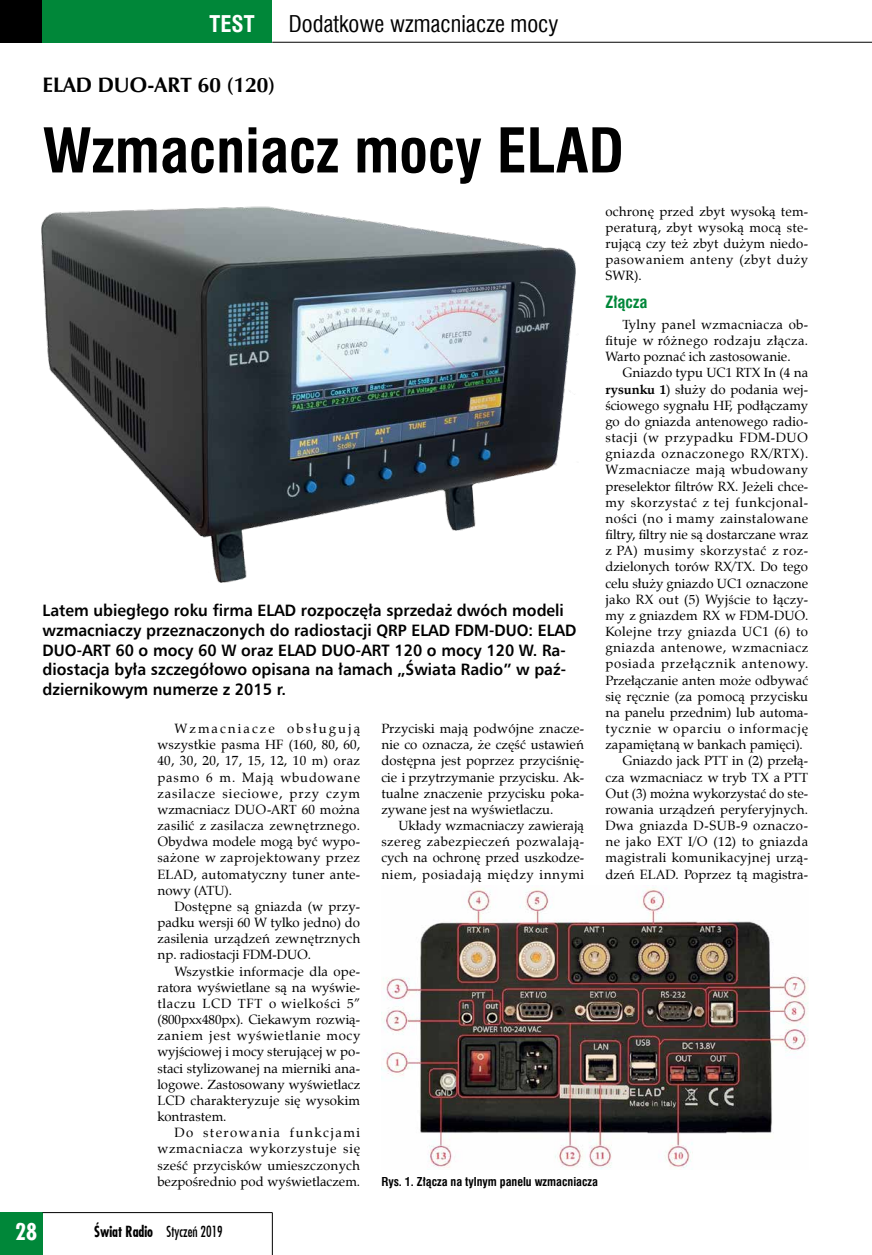
<style>
.page{position:relative;width:872px;height:1255px;background:#fff}
.page>*{position:absolute;margin:0;border:0;box-sizing:border-box;transform-origin:0 0}
.t1{font:700 60px "Swis 721 Cn EU";color:#000}
.t2{font:22.5px "Swis 721 Cn EU";color:#000}
.t3{font:700 22.5px "Swis 721 Cn EU";color:#fff}
.t4{font:700 22.5px "Fujiyama";color:#fff}
.t5{font:700 21px "Zapf Humnst EU";color:#000}
.t6{font:700 16.5px/19.8px "Humnst 777 EU";color:#000;scale:.95 1}
.t7{font:700 16.5px "Swis 721 Cn EU";color:#008739}
.t8{font:15px "Fujiyama";color:#000;scale:.9 1}
.t9{font:13.2px/16.2px "Zapf Calligr EU";letter-spacing:.01em;color:#000;text-align:justify}
.t10{font:13.2px "Zapf Calligr EU";letter-spacing:.03em;color:#000}
.t11{font:13.2px "Zapf Calligr EU";letter-spacing:.045em;color:#000}
.t12{font:13.2px "Zapf Calligr EU";letter-spacing:.04em;color:#000}
.t13{font:13.2px "Zapf Calligr EU";letter-spacing:.055em;color:#000}
.t14{font:13.2px "Zapf Calligr EU";letter-spacing:.05em;color:#000}
.t15{font:700 12px "Swis 721 Cn EU";color:#000}
.s1{font-weight:700}
</style>
<div class="page">
<div style="left:0;top:0;width:43px;height:43px;background:#000"></div>
<div style="left:0;top:1212px;width:43px;height:42px;background:#008739"></div>
<div style="left:43px;top:0;width:229px;height:43px;background:#008739"></div>
<hr style="left:272px;top:42px;width:600px;height:1px;background:#000">
<hr style="left:43px;top:1212px;width:229px;height:1px;background:#000">
<hr style="left:272px;top:1212px;width:1px;height:42px;background:#000">
<img style="left:41px;top:206px;width:535px;height:377px">
<img style="left:381px;top:885px;width:427px;height:284px">
<h2 class="t3" style="left:210px;top:10px;width:47px">TEST</h2>
<h2 class="t2" style="left:289px;top:9px;width:271px">Dodatkowe wzmacniacze mocy</h2>
<h3 class="t5" style="left:43px;top:72px;width:234px">ELAD DUO-ART 60 (120)</h3>
<h1 class="t1" style="left:43px;top:115px;width:583px">Wzmacniacz mocy ELAD</h1>
<p class="t9" style="left:605px;top:203px;width:204px">ochronę przed zbyt wysoką tem&shy;peraturą, zbyt wysoką mocą ste&shy;rującą czy też zbyt dużym niedo&shy;pasowaniem anteny (zbyt duży SWR).</p>
<p class="t7" style="left:605px;top:292px;width:44px">Złącza</p>
<p class="t9" style="left:605px;top:316px;width:204px;text-indent:17px">Tylny panel wzmacniacza ob&shy;fituje w różnego rodzaju złącza.<br>Warto poznać ich zastosowanie.</p>
<p class="t9" style="left:622px;top:365px;width:187px">Gniazdo typu UC1 RTX In (4 na</p>
<p class="t9" style="left:605px;top:381px;width:204px"><span class="s1">rysunku 1</span>) służy do podania wej-</p>
<p class="t9" style="left:605px;top:397px;width:204px">ściowego sygnału HF, podłączamy</p>
<p class="t9" style="left:605px;top:413px;width:204px">go do gniazda antenowego radio-</p>
<p class="t12" style="left:605px;top:429px;width:204px">stacji (w przypadku FDM-DUO</p>
<p class="t11" style="left:605px;top:445px;width:204px">gniazda oznaczonego RX/RTX).</p>
<p class="t10" style="left:605px;top:461px;width:204px">Wzmacniacze mają wbudowany</p>
<p class="t9" style="left:605px;top:478px;width:204px">preselektor filtrów RX. Jeżeli chce-</p>
<p class="t11" style="left:605px;top:494px;width:204px">my skorzystać z tej funkcjonal-</p>
<p class="t10" style="left:605px;top:510px;width:204px">ności (no i mamy zainstalowane</p>
<p class="t9" style="left:605px;top:526px;width:204px">filtry, filtry nie są dostarczane wraz</p>
<p class="t11" style="left:605px;top:542px;width:204px">z PA) musimy skorzystać z roz-</p>
<p class="t9" style="left:605px;top:559px;width:204px">dzielonych torów RX/TX. Do tego</p>
<p class="t9" style="left:605px;top:575px;width:204px">celu służy gniazdo UC1 oznaczone</p>
<p class="t9" style="left:605px;top:591px;width:204px">jako RX out (5) Wyjście to łączy-</p>
<p class="t9" style="left:605px;top:607px;width:204px">my z gniazdem RX w FDM-DUO.</p>
<p class="t10" style="left:605px;top:623px;width:204px">Kolejne trzy gniazda UC1 (6) to</p>
<p class="t12" style="left:605px;top:639px;width:204px">gniazda antenowe, wzmacniacz</p>
<p class="t13" style="left:605px;top:655px;width:204px">posiada przełącznik antenowy.</p>
<p class="t9" style="left:605px;top:672px;width:204px">Przełączanie anten może odbywać</p>
<p class="t9" style="left:605px;top:688px;width:204px">się ręcznie (za pomocą przycisku</p>
<p class="t9" style="left:605px;top:704px;width:204px">na panelu przednim) lub automa-</p>
<p class="t14" style="left:605px;top:720px;width:204px">tycznie w oparciu o informację</p>
<p class="t9" style="left:605px;top:737px;width:199px">zapamiętaną w bankach pamięci).</p>
<p class="t9" style="left:622px;top:753px;width:187px">Gniazdo jack PTT in (2) przełą-</p>
<p class="t9" style="left:605px;top:769px;width:204px">cza wzmacniacz w tryb TX a PTT</p>
<p class="t9" style="left:605px;top:785px;width:204px">Out (3) można wykorzystać do ste-</p>
<p class="t9" style="left:605px;top:801px;width:204px">rowania urządzeń peryferyjnych.</p>
<p class="t9" style="left:605px;top:817px;width:204px">Dwa gniazda D-SUB-9 oznaczo-</p>
<p class="t10" style="left:605px;top:833px;width:204px">ne jako EXT I/O (12) to gniazda</p>
<p class="t10" style="left:605px;top:849px;width:204px">magistrali komunikacyjnej urzą-</p>
<p class="t9" style="left:605px;top:866px;width:204px">dzeń ELAD. Poprzez tą magistra-</p>
<p class="t6" style="left:43px;top:600px;width:563px">Latem ubiegłego roku firma ELAD rozpoczęła sprzedaż dwóch modeli wzmacniaczy przeznaczonych do radiostacji QRP ELAD FDM-DUO: ELAD DUO-ART 60 o mocy 60 W oraz ELAD DUO-ART 120 o mocy 120 W. Ra&shy;diostacja była szczegółowo opisana na łamach „Świata Radio” w paź&shy;dziernikowym numerze z 2015 r.</p>
<p class="t9" style="left:157px;top:720px;width:204px;text-indent:17px">Wzmacniacze obsługują wszystkie pasma HF (160, 80, 60, 40, 30, 20, 17, 15, 12, 10 m) oraz pasmo 6 m. Mają wbudowane zasilacze sieciowe, przy czym wzmacniacz DUO-ART 60 można zasilić z zasilacza zewnętrznego.<br>Obydwa modele mogą być wypo&shy;sażone w zaprojektowany przez ELAD, automatyczny tuner ante&shy;nowy (ATU).</p>
<p class="t9" style="left:157px;top:898px;width:204px;text-indent:17px">Dostępne są gniazda (w przy&shy;padku wersji 60 W tylko jedno) do zasilenia urządzeń zewnętrznych np. radiostacji FDM-DUO.</p>
<p class="t9" style="left:157px;top:963px;width:204px;text-indent:17px">Wszystkie informacje dla ope&shy;ratora wyświetlane są na wyświe&shy;tlaczu LCD TFT o wielkości 5” (800pxx480px). Ciekawym rozwią&shy;zaniem jest wyświetlanie mocy wyjściowej i mocy sterującej w po&shy;staci stylizowanej na mierniki ana&shy;logowe. Zastosowany wyświetlacz LCD charakteryzuje się wysokim kontrastem.</p>
<p class="t9" style="left:157px;top:1124px;width:204px;text-indent:17px">Do sterowania funkcjami wzmacniacza wykorzystuje się sześć przycisków umieszczonych bezpośrednio pod wyświetlaczem.</p>
<p class="t9" style="left:381px;top:720px;width:204px">Przyciski mają podwójne znacze&shy;nie co oznacza, że część ustawień dostępna jest poprzez przyciśnię&shy;cie i przytrzymanie przycisku. Ak&shy;tualne znaczenie przycisku poka&shy;zywane jest na wyświetlaczu.</p>
<p class="t9" style="left:381px;top:817px;width:204px;text-indent:17px">Układy wzmacniaczy zawierają szereg zabezpieczeń pozwalają&shy;cych na ochronę przed uszkodze&shy;niem, posiadają między innymi</p>
<p class="t15" style="left:381px;top:1173px;width:218px">Rys. 1. Złącza na tylnym panelu wzmacniacza</p>
<h2 class="t4" style="left:15px;top:1216px;width:24px">28</h2>
<p class="t8" style="left:94px;top:1221px;width:144px"><span class="s1">Świat Radio</span> Styczeń 2019</p>
</div>
